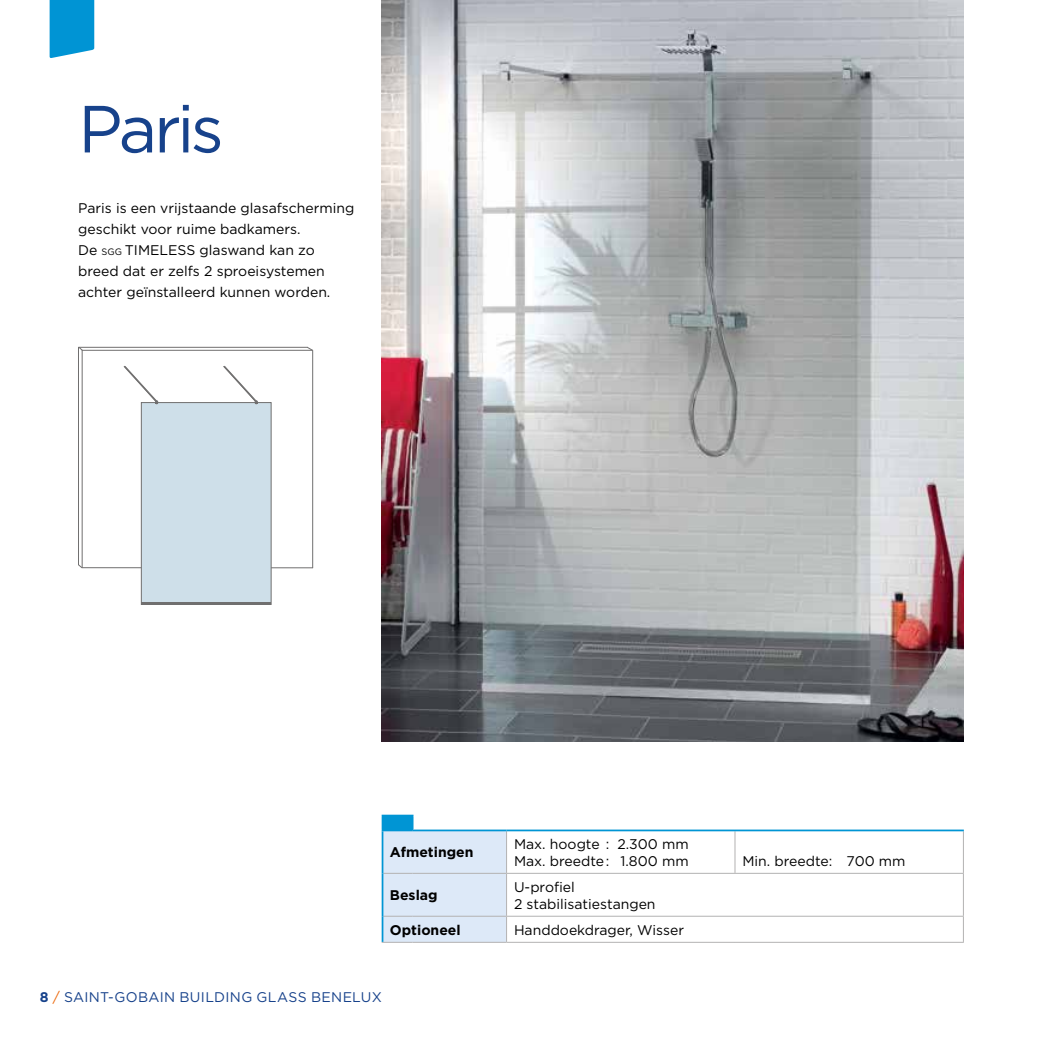
<style>
.page{position:relative;width:1042px;height:1042px;background:#fff}
.page>*{position:absolute;margin:0;border:0;box-sizing:border-box;transform-origin:0 0}
.t1{font:66.5px "Gotham";letter-spacing:-.06em;color:#17428b}
.t2{font:14px/21px "Gotham";color:#000}
.t3{font:14px "Gotham";letter-spacing:.025em;color:#17428b}
.t4{font:700 14px "Gotham";color:#000}
.s1{font-size:9.28px}
.s2{font-weight:700}
.s3{color:#ec6608}
</style>
<div class="page">
<svg style="left:50px;top:0;width:44px;height:58px;background:#119bd7"></svg>
<img style="left:382px;top:0;width:582px;height:742px">
<hr style="left:382px;top:814px;width:31px;height:2px;background:#0095d4">
<hr style="left:382px;top:942px;width:31px;height:1px;background:#b3b2b2">
<hr style="left:413px;top:942px;width:93px;height:1px;background:#b3b2b2">
<hr style="left:506px;top:942px;width:229px;height:1px;background:#b3b2b2">
<hr style="left:735px;top:942px;width:229px;height:1px;background:#b3b2b2">
<svg style="left:382px;top:816px;width:582px;height:126px"></svg>
<hr style="left:82px;top:350px;width:230px;height:1px;background:#706f6f">
<hr style="left:312px;top:350px;width:1px;height:218px;background:#706f6f">
<hr style="left:78px;top:347px;width:1px;height:218px;background:#706f6f">
<hr style="left:82px;top:567px;width:231px;height:1px;background:#706f6f">
<div style="left:141px;top:402px;width:130px;height:203px;background:#cedfe9;border:1px solid #706f6f"></div>
<svg style="left:123px;top:365px;width:35px;height:39px"></svg>
<svg style="left:223px;top:365px;width:35px;height:39px"></svg>
<hr style="left:141px;top:602px;width:130px;height:3px;background:#706f6f">
<svg style="left:78px;top:346px;width:5px;height:5px"></svg>
<hr style="left:82px;top:350px;width:1px;height:218px;background:#706f6f">
<svg style="left:78px;top:564px;width:5px;height:5px"></svg>
<svg style="left:306px;top:346px;width:8px;height:5px"></svg>
<hr style="left:78px;top:347px;width:230px;height:1px;background:#706f6f">
<h1 class="t1" style="left:78px;top:86px;width:147px">Paris</h1>
<p class="t2" style="left:78px;top:197px;width:278px">Paris is een vrijstaande glasafscherming geschikt voor ruime badkamers.<br>De <span class="s1">SGG</span> TIMELESS glaswand kan zo breed dat er zelfs 2 sproeisystemen achter geïnstalleerd kunnen worden.</p>
<p class="t4" style="left:390px;top:843px;width:85px">Afmetingen</p>
<p class="t2" style="left:514px;top:835px;width:176px;line-height:16.8px">Max. hoogte : 2.300 mm<br>Max. breedte: 1.800 mm</p>
<p class="t4" style="left:390px;top:886px;width:49px">Beslag</p>
<p class="t2" style="left:514px;top:878px;width:143px;line-height:16.8px">U-profiel<br>2 stabilisatiestangen</p>
<p class="t4" style="left:390px;top:920px;width:72px">Optioneel</p>
<p class="t2" style="left:514px;top:919px;width:171px">Handdoekdrager, Wisser</p>
<p class="t3" style="left:40px;top:988px;width:344px"><span class="s2">8</span> <span class="s3">/</span> SAINT-GOBAIN BUILDING GLASS BENELUX</p>
<p class="t2" style="left:742px;top:850px;width:165px">Min. breedte: 700 mm</p>
</div>
